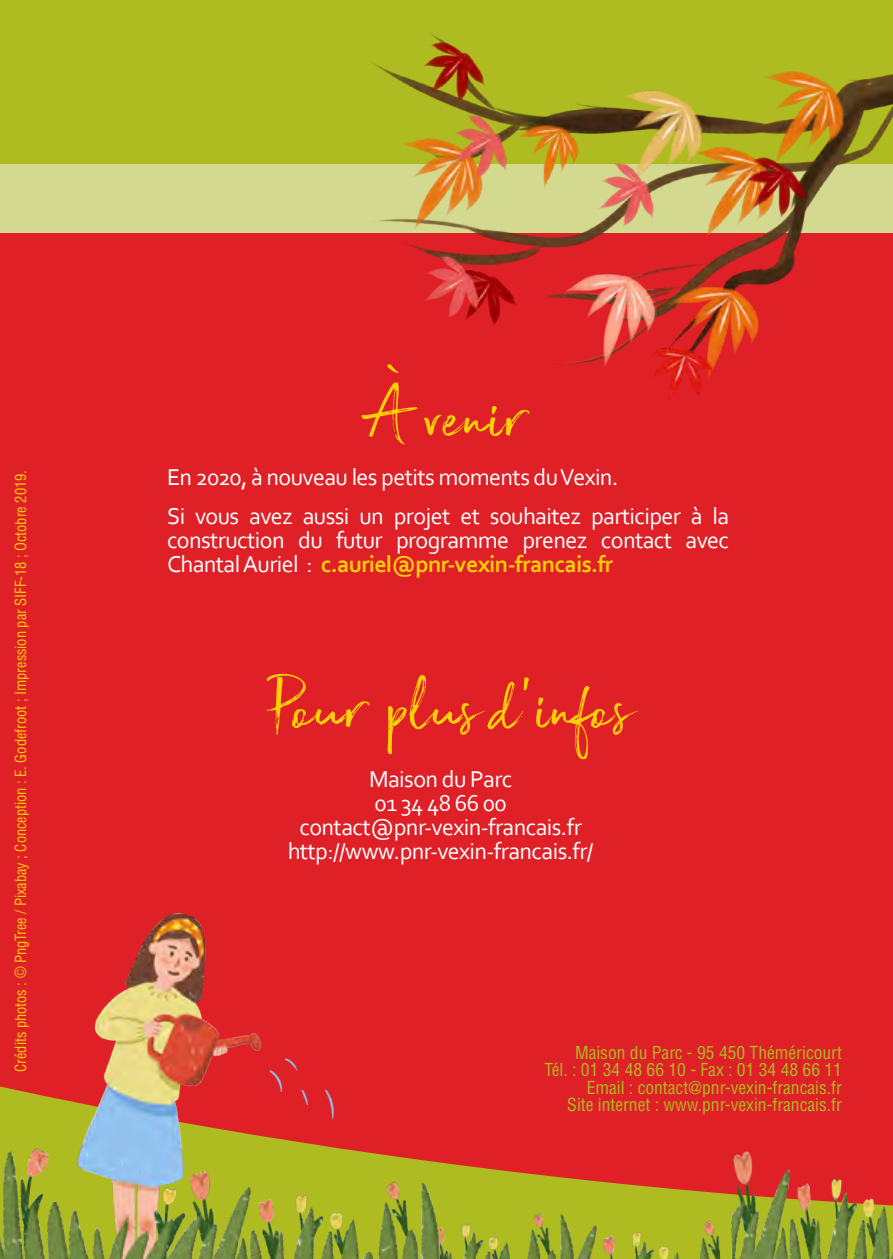
<style>
.page{position:relative;width:893px;height:1259px;background:#df2027}
.page>*{position:absolute;margin:0;border:0;box-sizing:border-box;transform-origin:0 0}
.t1{font:87px "Broadcast Matter";letter-spacing:-.03em;color:#fece08}
.t2{font:24px/24px "Corbel";letter-spacing:-.025em;color:#fff;text-align:justify}
.t3{font:condensed 17.4px "Helvetica LT Std";color:#aebc21}
.t4{font:condensed 15px "Helvetica LT Std";letter-spacing:-.005em;color:#fece08}
.s1{font-weight:700;color:#fece08}
</style>
<div class="page">
<svg style="left:448px;top:1163px;width:247px;height:28px"></svg>
<div style="left:0;top:0;width:893px;height:233px;background:#d3d98f"></div>
<div style="left:0;top:0;width:893px;height:163px;background:#aebc21"></div>
<img style="left:362px;top:33px;width:531px;height:366px">
<img style="left:0;top:913px;width:448px;height:346px">
<img style="left:441px;top:1191px;width:132px;height:68px">
<img style="left:573px;top:1191px;width:160px;height:68px">
<img style="left:733px;top:1151px;width:160px;height:108px">
<p class="t1" style="left:370px;top:363px;width:158px">À venir</p>
<p class="t4" style="left:11px;top:1071px;width:603px;rotate:-90deg">Crédits photos : © PngTree / Pixabay ; Conception : E. Godefroot ; Impression par SIFF-18 ; Octobre 2019.</p>
<p class="t2" style="left:167px;top:464px;width:453px">En 2020, à nouveau les petits moments du Vexin.</p>
<p class="t2" style="left:167px;top:503px;width:564px">Si vous avez aussi un projet et souhaitez participer à la construction du futur programme prenez contact avec Chantal Auriel : <span class="s1">c.auriel@pnr-vexin-francais.fr</span></p>
<p class="t1" style="left:267px;top:655px;width:363px">Pour plus d’infos</p>
<p class="t2" style="left:369px;top:766px;width:145px">Maison du Parc</p>
<p class="t2" style="left:375px;top:790px;width:134px">01 34 48 66 00</p>
<p class="t2" style="left:299px;top:814px;width:284px">contact@pnr-vexin-francais.fr</p>
<p class="t2" style="left:288px;top:838px;width:307px">http://www.pnr-vexin-francais.fr/</p>
<p class="t3" style="left:575px;top:1041px;width:268px">Maison du Parc - 95 450 Théméricourt</p>
<p class="t3" style="left:544px;top:1059px;width:299px">Tél. : 01 34 48 66 10 - Fax : 01 34 48 66 11</p>
<p class="t3" style="left:587px;top:1076px;width:257px">Email : contact@pnr-vexin-francais.fr</p>
<p class="t3" style="left:567px;top:1094px;width:276px">Site internet : www.pnr-vexin-francais.fr</p>
</div>
